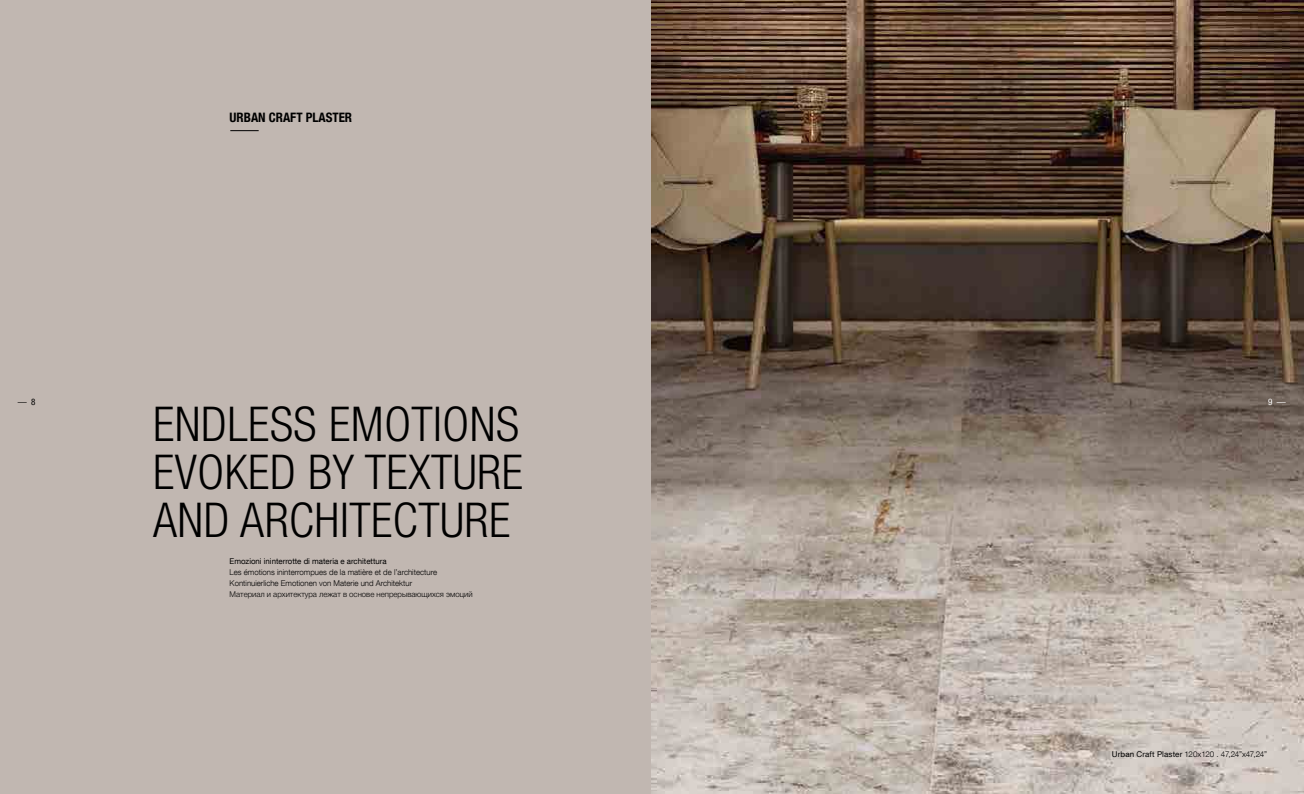
<style>
.page{position:relative;width:1304px;height:794px;background:#fff}
.page>*{position:absolute;margin:0;border:0;box-sizing:border-box;transform-origin:0 0}
.t1{font:300 condensed 48px/48px "Helvetica Neue LT Com";letter-spacing:.01em;color:#000;text-align:justify}
.t2{font:700 condensed 13px "Helvetica Neue LT Com";color:#000}
.t3{font:condensed 9px "Helvetica Neue LT Com";color:#000}
.t4{font:condensed 9px "Helvetica Neue LT Com";color:#fff}
.t5{font:300 8px/11px "Helvetica Neue LT Com";color:#000}
.t6{font:300 8px "Helvetica Neue LTCYR";color:#000}
.t7{font:8px "Helvetica Neue LT Com";color:#000}
.t8{font:300 8px "Helvetica Neue LT Com";letter-spacing:-.04em;color:#000}
.s1{font-weight:400}
</style>
<div class="page">
<div style="left:0;top:0;width:672px;height:794px;background:#c1b7b1"></div>
<img style="left:652px;top:0;width:652px;height:794px">
<svg style="left:230px;top:130px;width:29px;height:1px"></svg>
<h2 class="t2" style="left:230px;top:109px;width:124px">URBAN CRAFT PLASTER</h2>
<p class="t3" style="left:18px;top:396px;width:19px">— 8</p>
<p class="t4" style="left:1268px;top:397px;width:19px">9 —</p>
<h1 class="t1" style="left:153px;top:400px;width:371px">ENDLESS EMOTIONS EVOKED BY TEXTURE AND ARCHITECTURE</h1>
<p class="t7" style="left:230px;top:556px;width:159px">Emozioni ininterrotte di materia e architettura</p>
<p class="t5" style="left:230px;top:567px;width:209px">Les émotions ininterrompues de la matière et de l’architecture<br>Kontinuierliche Emotionen von Materie und Architektur</p>
<p class="t6" style="left:230px;top:590px;width:244px">Материал и архитектура лежат в основе непрерывающихся эмоций</p>
<p class="t8" style="left:1112px;top:749px;width:157px"><span class="s1">Urban Craft Plaster</span> 120x120 . 47,24”x47,24”</p>
</div>
